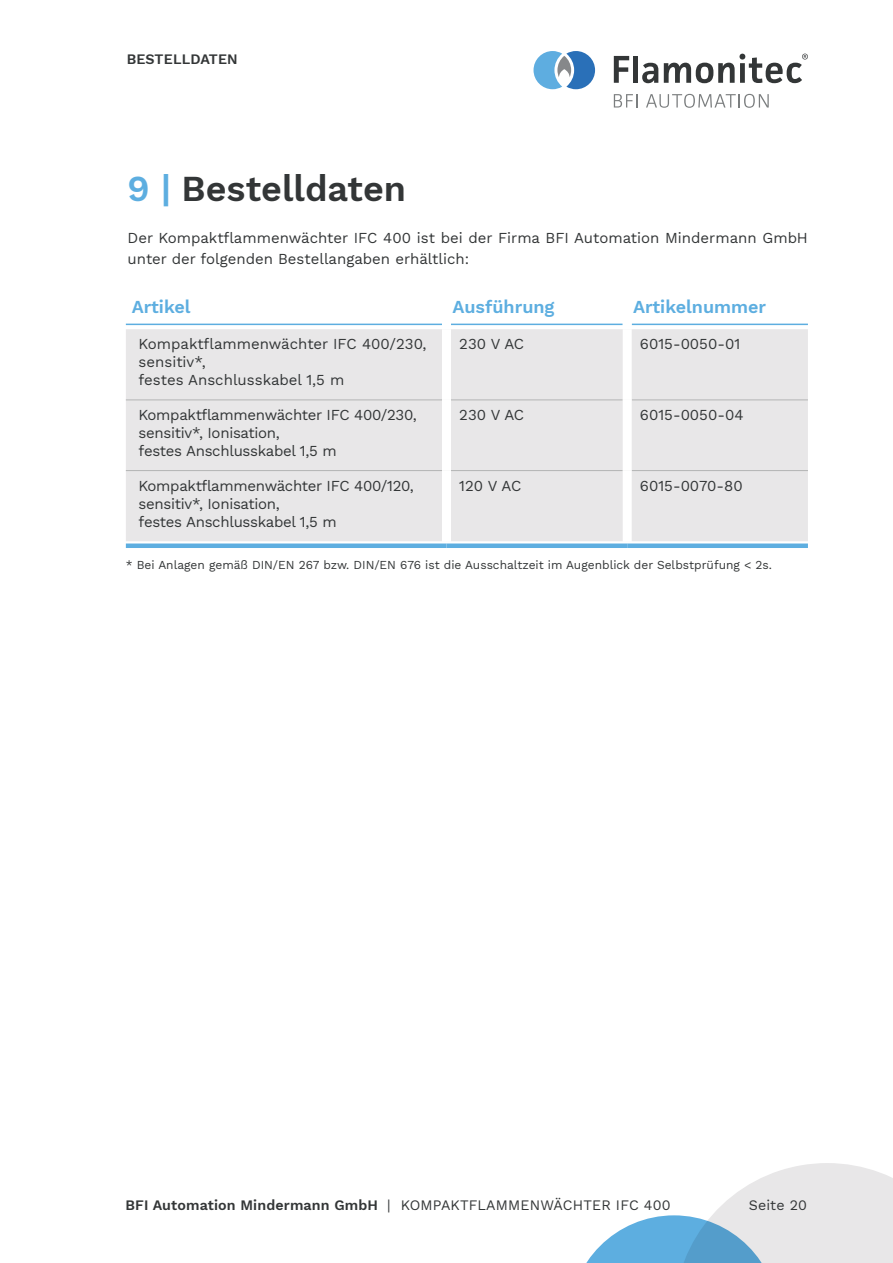
<style>
.page{position:relative;width:893px;height:1263px;background:#fff}
.page>*{position:absolute;margin:0;border:0;box-sizing:border-box;transform-origin:0 0}
.Überschrift{font:600 36px "Work Sans";color:#333637}
.t1{font:600 18px "Work Sans";color:#5daee0}
.Copytext{font:15px/18px "Work Sans";color:#333637}
.Copytext-2{font:15px/18px "Work Sans";letter-spacing:-.02em;color:#333637}
.t2{font:14.25px "Work Sans";letter-spacing:.01em;color:#333637}
.t3{font:600 14.25px "Work Sans";letter-spacing:.01em;color:#333637}
.Copytext-3{font:12px "Work Sans";color:#333637}
.s1{color:#5daee0}
.s2{font-weight:600}
</style>
<div class="page">
<svg style="left:586px;top:1163px;width:307px;height:100px"></svg>
<svg style="left:614px;top:56px;width:15px;height:27px"></svg>
<div style="left:633px;top:56px;width:5px;height:27px;background:#333637"></div>
<svg style="left:642px;top:63px;width:16px;height:20px"></svg>
<svg style="left:614px;top:94px;width:24px;height:14px"></svg>
<svg style="left:646px;top:94px;width:123px;height:14px"></svg>
<svg style="left:533px;top:51px;width:62px;height:38px"></svg>
<svg style="left:664px;top:54px;width:144px;height:29px"></svg>
<svg style="left:126px;top:325px;width:682px;height:1px"></svg>
<div style="left:126px;top:329px;width:682px;height:212px;background:#e8e7e8"></div>
<hr style="left:126px;top:324px;width:316px;height:1px;background:#5daee0">
<hr style="left:451px;top:324px;width:172px;height:1px;background:#5daee0">
<hr style="left:632px;top:324px;width:176px;height:1px;background:#5daee0">
<hr style="left:126px;top:399px;width:316px;height:1px;background:#b3b4b4">
<hr style="left:451px;top:399px;width:172px;height:1px;background:#b3b4b4">
<hr style="left:632px;top:399px;width:176px;height:1px;background:#b3b4b4">
<hr style="left:126px;top:470px;width:316px;height:1px;background:#b3b4b4">
<hr style="left:451px;top:470px;width:172px;height:1px;background:#b3b4b4">
<hr style="left:632px;top:470px;width:176px;height:1px;background:#b3b4b4">
<div style="left:442px;top:324px;width:9px;height:5px;background:#fff"></div>
<div style="left:442px;top:329px;width:9px;height:71px;background:#fff"></div>
<div style="left:442px;top:400px;width:9px;height:71px;background:#fff"></div>
<div style="left:442px;top:471px;width:9px;height:70px;background:#fff"></div>
<div style="left:623px;top:324px;width:9px;height:5px;background:#fff"></div>
<div style="left:623px;top:329px;width:9px;height:71px;background:#fff"></div>
<div style="left:623px;top:400px;width:9px;height:71px;background:#fff"></div>
<div style="left:623px;top:471px;width:9px;height:70px;background:#fff"></div>
<div style="left:126px;top:543px;width:320px;height:5px;background:#5daee0"></div>
<div style="left:446px;top:543px;width:181px;height:5px;background:#5daee0"></div>
<div style="left:627px;top:543px;width:181px;height:5px;background:#5daee0"></div>
<p class="t3" style="left:127px;top:49px;width:113px">BESTELLDATEN</p>
<p class="Überschrift" style="left:128px;top:161px;width:280px"><span class="s1">9 |</span> Bestelldaten</p>
<p class="Copytext" style="left:128px;top:227px;width:682px;line-height:21px">Der Kompaktflammenwächter IFC 400 ist bei der Firma BFI Automation Mindermann GmbH unter der folgenden Bestellangaben erhältlich:</p>
<p class="t1" style="left:132px;top:293px;width:60px">Artikel</p>
<p class="t1" style="left:452px;top:293px;width:103px">Ausführung</p>
<p class="t1" style="left:633px;top:293px;width:135px">Artikelnummer</p>
<p class="Copytext" style="left:139px;top:334px;width:289px">Kompaktflammenwächter IFC 400/230, sensitiv*,<br>festes Anschlusskabel 1,5 m</p>
<p class="Copytext" style="left:459px;top:334px;width:67px">230 V AC</p>
<p class="Copytext" style="left:640px;top:334px;width:102px">6015-0050-01</p>
<p class="Copytext-2" style="left:139px;top:405px;width:280px">Kompaktflammenwächter IFC 400/230, sensitiv*, Ionisation,<br>festes Anschlusskabel 1,5 m</p>
<p class="Copytext" style="left:459px;top:405px;width:67px">230 V AC</p>
<p class="Copytext" style="left:640px;top:405px;width:105px">6015-0050-04</p>
<p class="Copytext-2" style="left:139px;top:476px;width:277px">Kompaktflammenwächter IFC 400/120, sensitiv*, Ionisation,<br>festes Anschlusskabel 1,5 m</p>
<p class="Copytext" style="left:459px;top:476px;width:64px">120 V AC</p>
<p class="Copytext" style="left:640px;top:476px;width:104px">6015-0070-80</p>
<p class="Copytext-3" style="left:126px;top:556px;width:647px">* Bei Anlagen gemäß DIN/EN 267 bzw. DIN/EN 676 ist die Ausschaltzeit im Augenblick der Selbstprüfung &lt; 2s.</p>
<p class="t2" style="left:125px;top:1194px;width:547px"><span class="s2">BFI Automation Mindermann GmbH</span> | KOMPAKTFLAMMENWÄCHTER IFC 400</p>
<p class="t2" style="left:749px;top:1194px;width:60px">Seite 20</p>
</div>
